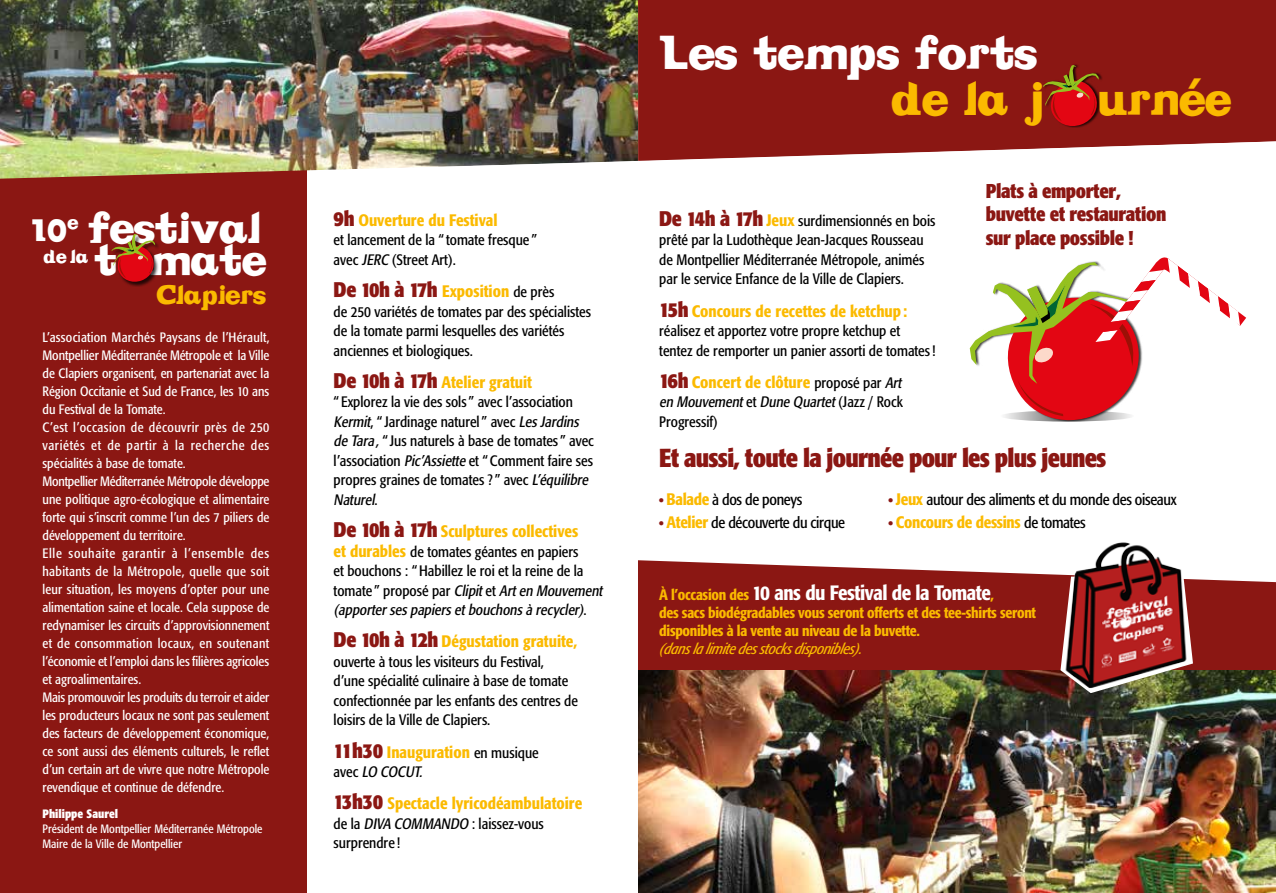
<style>
.page{position:relative;width:1276px;height:893px;background:#fff}
.page>*{position:absolute;margin:0;border:0;box-sizing:border-box;transform-origin:0 0}
.t1{font:49.5px "Vintage";color:#fff}
.t2{font:49.5px "Vintage";color:#fbba00}
.t3{font:46.05px "Vintage";color:#fff}
.t4{font:28.05px "Vintage";color:#fbba00}
.t5{font:700 condensed 25.8px "Formata";letter-spacing:-.03em;color:#8b1713}
.t6{font:20.7px "Vintage";color:#fff}
.t7{font:500 condensed 20.55px "Formata";letter-spacing:-.02em;color:#fff}
.t8{font:19.95px "Vintage";color:#fff}
.t9{font:700 condensed 19.8px/23.7px "Formata";letter-spacing:-.02em;color:#8b1713}
.t10{font:500 condensed 16.5px "Formata";color:#fbba00}
.t11{font:500 condensed 16.5px "Formata";letter-spacing:-.02em;color:#fbba00}
.t12{font:condensed 15.75px "Formata";letter-spacing:-.02em;color:#000}
.t13{font:500 condensed 15.15px/17.9px "Formata";letter-spacing:-.02em;color:#fbba00}
.t14{font:italic condensed 15.15px "Formata";letter-spacing:-.02em;color:#fbba00}
.t15{font:condensed 15px/19.5px "Formata";color:#000}
.t16{font:italic condensed 15px "Formata";color:#000}
.t17{font:condensed 13.5px/18px "Formata";color:#fff}
.t18{font:condensed 12px/15px "Formata";color:#fff}
.t19{font:700 condensed 12px "Formata";color:#fff}
.s1{font-size:35.4px}
.s2{font-weight:700;font-size:21px;color:#8b1713}
.s3{font-style:italic}
.s4{font-weight:400;font-size:15px;color:#000}
.s5{font-weight:500;font-size:16.5px;color:#fbba00}
.s6{font-style:normal}
.s7{font-weight:400;font-style:italic;font-size:15px;color:#000}
.s8{font-weight:500;font-size:13.5px;color:#8b1713}
.s9{font-size:13.5px;color:#8b1713}
.s10{font-weight:400;font-size:15.75px;color:#000}
.s11{font-size:15.15px;color:#fbba00}
</style>
<div class="page">
<div style="left:0;top:161px;width:306px;height:732px;background:#8b1713"></div>
<div style="left:638px;top:0;width:638px;height:141px;background:#8b1713"></div>
<svg style="left:638px;top:560px;width:638px;height:110px;background:#942a27"></svg>
<img style="left:0;top:0;width:638px;height:179px">
<svg style="left:330px;top:141px;width:946px;height:177px"></svg>
<div style="left:1043px;top:63px;width:59px;height:65px;background:#000;opacity:.75"></div>
<svg style="left:1043px;top:65px;width:57px;height:64px;background:#a62214"></svg>
<div style="left:111px;top:234px;width:49px;height:53px;background:#000;opacity:.75"></div>
<svg style="left:112px;top:234px;width:44px;height:50px"></svg>
<svg style="left:969px;top:255px;width:277px;height:167px"></svg>
<img style="left:638px;top:670px;width:638px;height:223px">
<img style="left:1050px;top:542px;width:152px;height:159px">
<h2 class="t3" style="left:31px;top:200px;width:231px"><span class="s1">10</span> festival</h2>
<h3 class="t6" style="left:67px;top:210px;width:12px">e</h3>
<h3 class="t8" style="left:44px;top:244px;width:46px">de la</h3>
<h2 class="t3" style="left:94px;top:231px;width:174px">t mate</h2>
<h3 class="t4" style="left:156px;top:277px;width:112px">Clapiers</h3>
<p class="t17" style="left:43px;top:329px;width:228px">L’association Marchés Paysans de l’Hérault, Montpellier Méditerranée Métropole et la Ville de Clapiers organisent, en partenariat avec la Région Occitanie et Sud de France, les 10 ans du Festival de la Tomate.<br>C’est l’occasion de découvrir près de 250 variétés et de partir à la recherche des spécialités à base de tomate.<br>Montpellier Méditerranée Métropole développe une politique agro-écologique et alimentaire forte qui s’inscrit comme l’un des 7 piliers de développement du territoire.<br>Elle souhaite garantir à l’ensemble des habitants de la Métropole, quelle que soit leur situation, les moyens d’opter pour une alimentation saine et locale. Cela suppose de redynamiser les circuits d’approvisionnement et de consommation locaux, en soutenant l’économie et l’emploi dans les filières agricoles et agroalimentaires.<br>Mais promouvoir les produits du terroir et aider les producteurs locaux ne sont pas seulement des facteurs de développement économique, ce sont aussi des éléments culturels, le reflet d’un certain art de vivre que notre Métropole revendique et continue de défendre.</p>
<p class="t19" style="left:43px;top:806px;width:77px">Philippe Saurel</p>
<p class="t18" style="left:43px;top:821px;width:221px">Président de Montpellier Méditerranée Métropole<br>Maire de la Ville de Montpellier</p>
<p class="t10" style="left:334px;top:210px;width:165px"><span class="s2">9h</span> Ouverture du Festival</p>
<p class="t15" style="left:334px;top:230px;width:205px">et lancement de la “tomate fresque ” avec <span class="s3">JERC</span> (Street Art).</p>
<p class="t10" style="left:334px;top:281px;width:222px"><span class="s2">De 10h à 17h</span> Exposition <span class="s4">de près</span></p>
<p class="t15" style="left:334px;top:302px;width:259px">de 250 variétés de tomates par des spécialistes de la tomate parmi lesquelles des variétés anciennes et biologiques.</p>
<p class="t10" style="left:334px;top:372px;width:200px"><span class="s2">De 10h à 17h</span> Atelier gratuit</p>
<p class="t15" style="left:334px;top:392px;width:262px">“ Explorez la vie des sols” avec l’association <span class="s3">Kermit</span>, “Jardinage naturel” avec <span class="s3">LesJardins de Tara,</span>“Jus naturels à base de tomates” avec l’association <span class="s3">Pic’Assiette</span> et “Comment faire ses propres graines de tomates ?” avec <span class="s3">L’équilibre Naturel</span>.</p>
<p class="t10" style="left:334px;top:521px;width:246px"><span class="s2">De 10h à 17h</span> Sculptures collectives</p>
<p class="t15" style="left:334px;top:542px;width:273px"><span class="s5">et durables</span> de tomates géantes en papiers<br>et bouchons : “Habillez le roi et la reine de la<br>t o m a t e ” p r o p o s é p a r <span class="s3">Clipit</span>e t <span class="s3">Arten Mouvement (apportersespapiersetbouchonsà recycler)</span>.</p>
<p class="t10" style="left:334px;top:631px;width:245px"><span class="s2">De 10h à 12h</span> Dégustation gratuite,</p>
<p class="t15" style="left:334px;top:652px;width:246px">ouverte à tous les visiteurs du Festival, d’une spécialité culinaire à base de tomate confectionnée par les enfants des centres de loisirs de la Ville de Clapiers.</p>
<p class="t10" style="left:334px;top:742px;width:207px"><span class="s2">11h30</span> Inauguration <span class="s4">en musique</span></p>
<p class="t16" style="left:334px;top:763px;width:93px"><span class="s6">a v e c</span> LO COCUT.</p>
<p class="t10" style="left:334px;top:793px;width:250px"><span class="s2">13h30</span> Spectacle lyricodéambulatoire</p>
<p class="t15" style="left:334px;top:814px;width:212px">de la <span class="s3">DIVA COMMANDO</span> : laissez-vous surprendre !</p>
<h1 class="t1" style="left:659px;top:22px;width:379px">Les temps forts</h1>
<h1 class="t2" style="left:891px;top:69px;width:342px">de la j urnée</h1>
<p class="t15" style="left:659px;top:211px;width:278px"><span class="s2">De 14h à 17h</span> <span class="s5">Jeux</span> surdimensionnés en bois prêté par la Ludothèque Jean-Jacques Rousseau de Montpellier Méditerranée Métropole, animés par le service Enfance de la Ville de Clapiers.</p>
<p class="t10" style="left:659px;top:301px;width:250px"><span class="s2">15h</span> Concours de recettes de ketchup :</p>
<p class="t15" style="left:659px;top:321px;width:278px">réalisez et apportez votre propre ketchup et tentez de remporter un panier assorti de tomates!</p>
<p class="t10" style="left:659px;top:372px;width:247px"><span class="s2">16h</span> Concert de clôture <span class="s4">proposé par</span> <span class="s7">Art</span></p>
<p class="t15" style="left:659px;top:392px;width:245px"><span class="s3">en Mouvement</span>e t <span class="s3">Dune Quartet</span>(J a z z / R o c k<br>Progressif)</p>
<h3 class="t9" style="left:985px;top:179px;width:182px">Plats à emporter, buvette et restauration sur place possible !</h3>
<h3 class="t5" style="left:659px;top:442px;width:449px">Et aussi, toute la journée pour les plus jeunes</h3>
<p class="t12" style="left:659px;top:490px;width:145px"><span class="s8">•</span> <span class="s5">Balade</span> à dos de poneys</p>
<p class="t12" style="left:659px;top:513px;width:187px"><span class="s8">•</span> <span class="s5">Atelier</span> de découverte du cirque</p>
<p class="t12" style="left:888px;top:490px;width:290px"><span class="s8">•</span> <span class="s5">Jeux</span> autour des aliments et du monde des oiseaux</p>
<p class="t11" style="left:888px;top:512px;width:199px"><span class="s9">•</span> Concours de dessins <span class="s10">de tomates</span></p>
<h3 class="t7" style="left:659px;top:580px;width:336px"><span class="s11">À l’occasion des</span> 10 ans du Festival de la Tomate<span class="s11">,</span></h3>
<p class="t13" style="left:659px;top:603px;width:378px">des sacs biodégradables vous seront offerts et des tee-shirts seront disponibles à la vente au niveau de la buvette.</p>
<p class="t14" style="left:659px;top:639px;width:204px">(dansla limitedesstocksdisponibles).</p>
</div>
